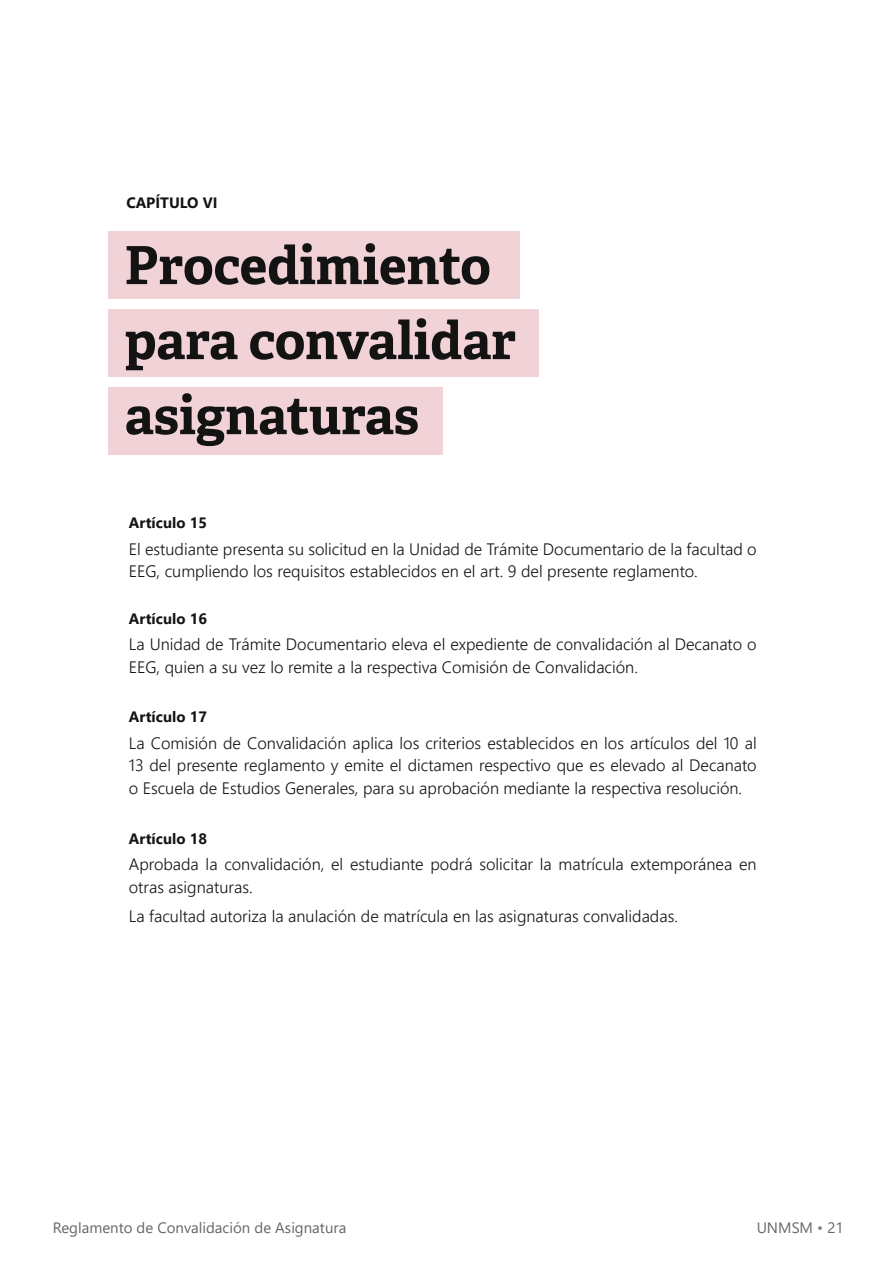
<style>
.page{position:relative;width:893px;height:1263px;background:#fff}
.page>*{position:absolute;margin:0;border:0;box-sizing:border-box;transform-origin:0 0}
.t1{font:700 52.5px/75px "Adelle";letter-spacing:-.005em;color:#131313}
.t2{font:300 16.5px/22.5px "Segoe UI";color:#131313}
.t3{font:700 15px "Segoe UI";color:#131313}
.t4{font:15px "Segoe UI";color:#666}
.s1{color:#818181}
</style>
<div class="page">
<div style="left:108px;top:231px;width:411px;height:68px;background:#f0d2d7"></div>
<div style="left:108px;top:309px;width:431px;height:68px;background:#f0d2d7"></div>
<div style="left:108px;top:387px;width:335px;height:68px;background:#f0d2d7"></div>
<p class="t3" style="left:126px;top:188px;width:93px">CAPÍTULO VI</p>
<h1 class="t1" style="left:125px;top:228px;width:393px">Procedimiento para convalidar asignaturas</h1>
<p class="t3" style="left:129px;top:509px;width:80px">Artículo 15</p>
<p class="t2" style="left:129px;top:536px;width:629px">El estudiante presenta su solicitud en la Unidad de Trámite Documentario de la facultad o<br>EEG, cumpliendo los requisitos establecidos en el art. 9 del presente reglamento.</p>
<p class="t3" style="left:129px;top:604px;width:80px">Artículo 16</p>
<p class="t2" style="left:129px;top:631px;width:629px">La Unidad de Trámite Documentario eleva el expediente de convalidación al Decanato o<br>EEG, quien a su vez lo remite a la respectiva Comisión de Convalidación.</p>
<p class="t3" style="left:129px;top:703px;width:80px">Artículo 17</p>
<p class="t2" style="left:129px;top:730px;width:629px;text-align:justify">La Comisión de Convalidación aplica los criterios establecidos en los artículos del 10 al 13 del presente reglamento y emite el dictamen respectivo que es elevado al Decanato o Escuela de Estudios Generales, para su aprobación mediante la respectiva resolución.</p>
<p class="t3" style="left:129px;top:824px;width:80px">Artículo 18</p>
<p class="t2" style="left:129px;top:852px;width:629px">Aprobada la convalidación, el estudiante podrá solicitar la matrícula extemporánea en otras asignaturas.</p>
<p class="t2" style="left:129px;top:903px;width:551px">La facultad autoriza la anulación de matrícula en las asignaturas convalidadas.</p>
<p class="t4" style="left:53px;top:1214px;width:295px">Reglamento de Convalidación de Asignatura</p>
<p class="t4" style="left:757px;top:1214px;width:88px">UNMSM <span class="s1">•</span> 21</p>
</div>
